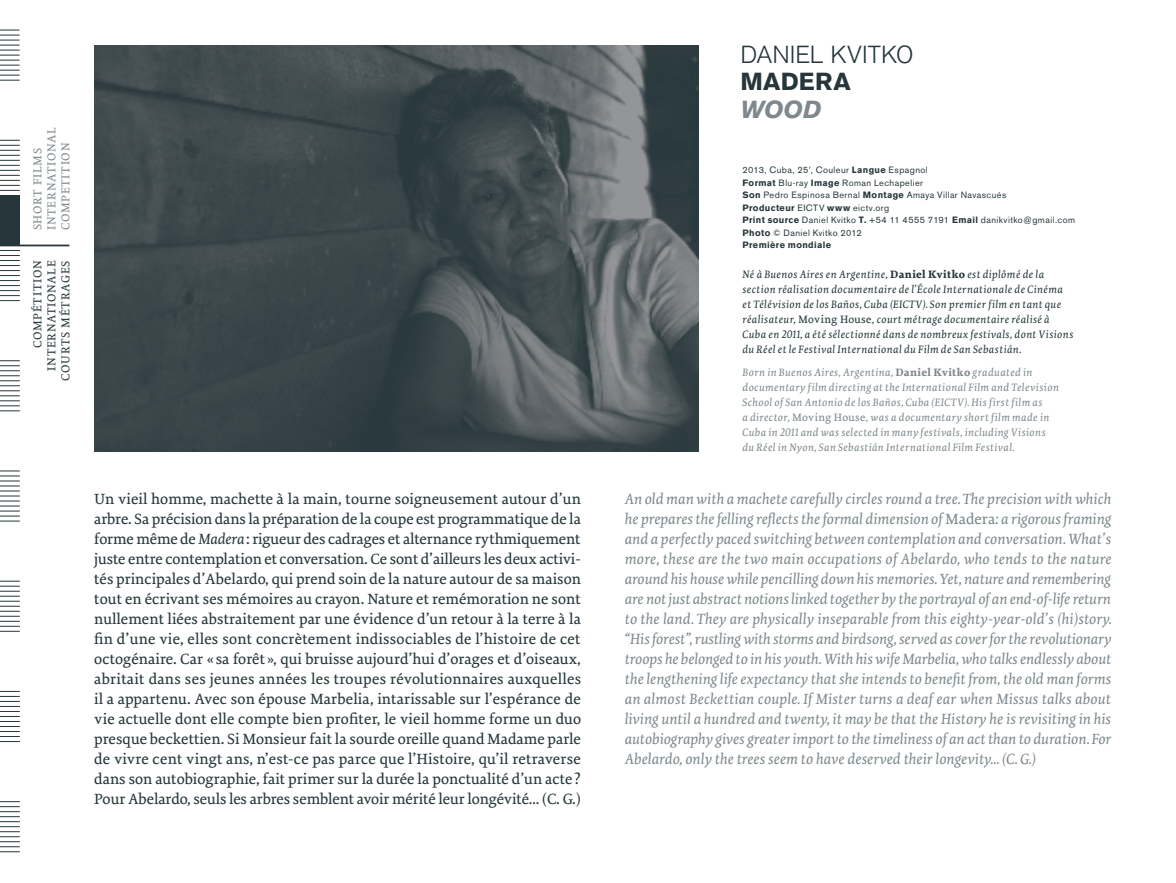
<style>
.page{position:relative;width:1176px;height:883px;background:#fff}
.page>*{position:absolute;margin:0;border:0;box-sizing:border-box;transform-origin:0 0}
.t1{font:300 24.5px "Akzidenz Grotesk BE";color:#26363a}
.t2{font:700 24.5px "Akzidenz Grotesk BE";letter-spacing:.015em;color:#26363a}
.t3{font:italic 700 24.5px "Akzidenz Grotesk BE";color:#7f888d}
.t4{font:15.75px/19.9px "Tiina";color:#26363a;text-align:justify}
.t5{font:italic 15.75px/19.9px "Tiina";letter-spacing:-.005em;color:#7f888d;text-align:justify}
.t6{font:12.25px/14px "Tiina";letter-spacing:.06em;color:#26363a;text-align:right}
.t7{font:12.25px/14px "Tiina";letter-spacing:.06em;color:#7f888d}
.t8{font:italic 11.38px/15px "Tiina";letter-spacing:.03em;color:#26363a}
.t9{font:italic 11.38px/15px "Tiina";letter-spacing:.03em;color:#7f888d}
.t10{font:9.1px/12.6px "Akzidenz Grotesk BE";letter-spacing:.045em;color:#26363a}
.s1{font-weight:700}
.s2{font-weight:700;font-style:normal}
.s3{font-style:normal}
.s4{font-style:italic}
</style>
<div class="page">
<svg style="left:0;top:140px;width:20px;height:51px"></svg>
<svg style="left:0;top:250px;width:20px;height:51px"></svg>
<svg style="left:0;top:360px;width:20px;height:52px"></svg>
<svg style="left:0;top:471px;width:20px;height:51px"></svg>
<svg style="left:0;top:581px;width:20px;height:51px"></svg>
<svg style="left:0;top:691px;width:20px;height:51px"></svg>
<svg style="left:0;top:801px;width:20px;height:51px"></svg>
<svg style="left:0;top:30px;width:20px;height:51px"></svg>
<hr style="left:0;top:245px;width:69px;height:1px;background:#26363a">
<div style="left:0;top:195px;width:20px;height:51px;background:#26363a"></div>
<img style="left:94px;top:45px;width:604px;height:406px">
<p class="t7" style="left:30px;top:230px;width:104px;rotate:-90deg">Short Films<br>International competition</p>
<p class="t6" style="left:30px;top:381px;width:122px;rotate:-90deg">Compétition internationale<br>Courts métrages</p>
<h1 class="t1" style="left:740px;top:41px;width:174px">DAN IEL KVITKO</h1>
<h1 class="t2" style="left:740px;top:68px;width:112px">MADERA</h1>
<h1 class="t3" style="left:740px;top:95px;width:82px">WOOD</h1>
<p class="t10" style="left:742px;top:164px;width:334px">2013, Cuba, 25’, Couleur <span class="s1">Langue</span> Espagnol<br><span class="s1">Format</span> Blu-ray <span class="s1">Image</span> Roman Lechapelier<br><span class="s1">Son</span> Pedro Espinosa Bernal <span class="s1">Montage</span> Amaya Villar Navascués<br><span class="s1">Producteur</span> EICTV <span class="s1">www</span> eictv.org<br><span class="s1">Print source</span> Daniel Kvitko <span class="s1">T.</span> +54 11 4555 7191 <span class="s1">Email</span> danikvitko@gmail.com <span class="s1">Photo</span> © Daniel Kvitko 2012<br><span class="s1">Première mondiale</span></p>
<p class="t8" style="left:742px;top:267px;width:332px">Né à Buenos Aires en Argentine, <span class="s2">Daniel Kvitko</span> est diplômé de la section réalisation documentaire de l’École Internationale de Cinéma et Télévision de los Baños, Cuba (EICTV). Son premier film en tant que réalisateur, <span class="s3">Moving House</span>, court métrage documentaire réalisé à Cuba en 2011, a été sélectionné dans de nombreux festivals, dont Visions du Réel et le Festival International du Film de San Sebastián.</p>
<p class="t9" style="left:742px;top:364px;width:318px">Born in Buenos Aires, Argentina, <span class="s2">Daniel Kvitko</span> graduated in documentary film directing at the International Film and Television School of San Antonio de los Baños, Cuba (EICTV). His first film as<br>a director, <span class="s3">Moving House</span>, was a documentary short film made in Cuba in 2011 and was selected in many festivals, including Visions du Réel in Nyon, San Sebastián International Film Festival.</p>
<p class="t4" style="left:94px;top:488px;width:488px">Un vieil homme, machette à la main, tourne soigneusement autour d’un arbre. Sa précision dans la préparation de la coupe est programmatique de la forme même de <span class="s4">Madera</span>: rigueur des cadrages et alternance rythmiquement juste entre contemplation et conversation. Ce sont d’ailleurs les deux activi&shy;tés principales d’Abelardo, qui prend soin de la nature autour de sa maison tout en écrivant ses mémoires au crayon. Nature et remémoration ne sont nullement liées abstraitement par une évidence d’un retour à la terre à la fin d’une vie, elles sont concrètement indissociables de l’histoire de cet octogénaire. Car « sa forêt », qui bruisse aujourd’hui d’orages et d’oiseaux, abritait dans ses jeunes années les troupes révolutionnaires auxquelles il a appartenu. Avec son épouse Marbelia, intarissable sur l’espérance de vie actuelle dont elle compte bien profiter, le vieil homme forme un duo presque beckettien. Si Monsieur fait la sourde oreille quand Madame parle de vivre cent vingt ans, n’est-ce pas parce que l’Histoire, qu’il retraverse dans son autobiographie, fait primer sur la durée la ponctualité d’un acte ?<br>Pour Abelardo, seuls les arbres semblent avoir mérité leur longévité… (C. G.)</p>
<p class="t5" style="left:625px;top:488px;width:488px">An old man with a machete carefully circles round a tree. The precision with which he prepares the felling reflects the formal dimension of <span class="s3">Madera</span>: a rigorous framing and a perfectly paced switching between contemplation and conversation. What’s more, these are the two main occupations of Abelardo, who tends to the nature around his house while pencilling down his memories. Yet, nature and remembering are not just abstract notions linked together by the portrayal of an end-of-life return to the land. They are physically inseparable from this eighty-year-old’s (hi)story. “His forest”, rustling with storms and birdsong, served as cover for the revolutionary troops he belonged to in his youth. With his wife Marbelia, who talks endlessly about the lengthening life expectancy that she intends to benefit from, the old man forms an almost Beckettian couple. If Mister turns a deaf ear when Missus talks about living until a hundred and twenty, it may be that the History he is revisiting in his autobiography gives greater import to the timeliness of an act than to duration. For Abelardo, only the trees seem to have deserved their longevity… (C. G.)</p>
</div>
